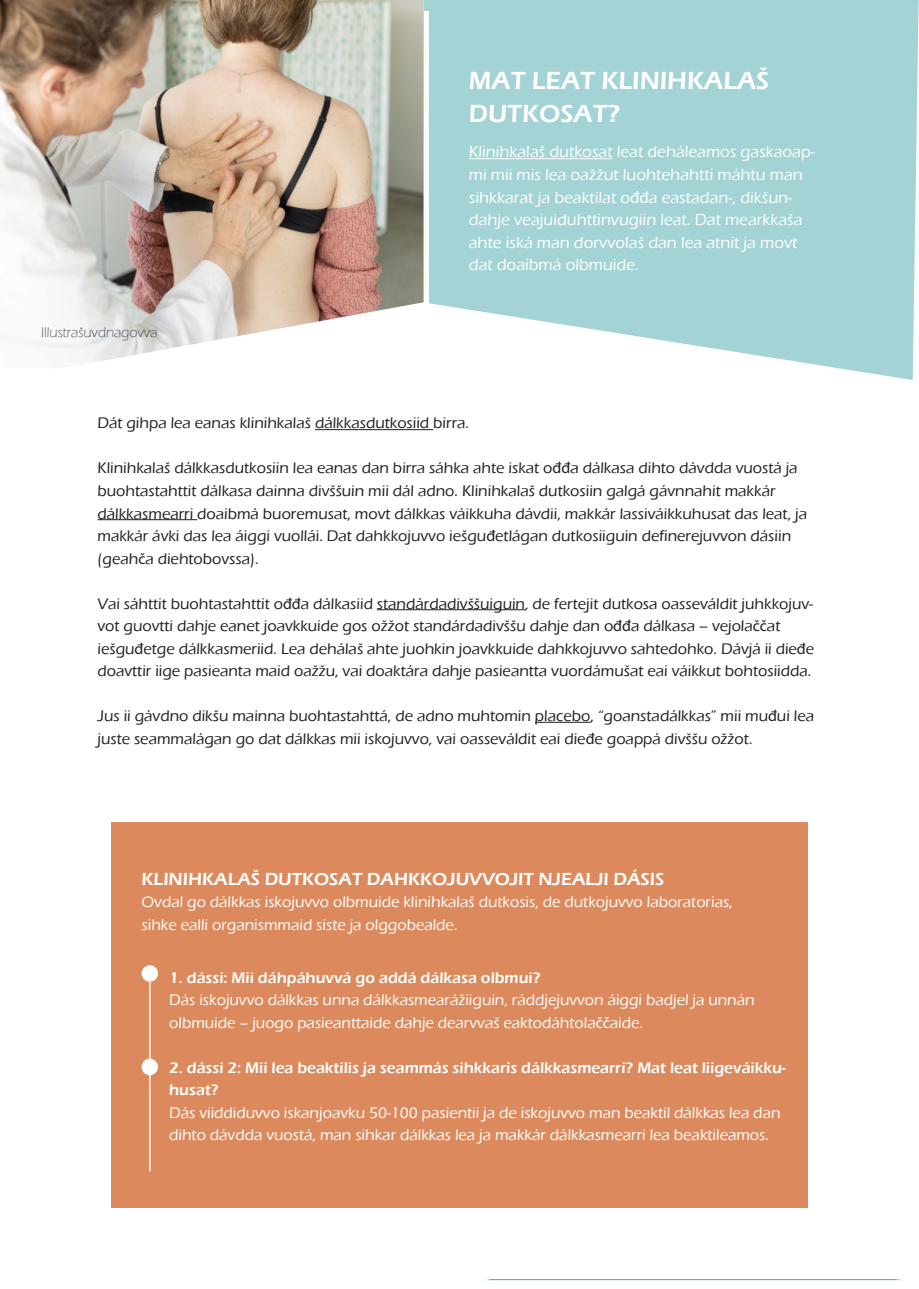
<style>
.page{position:relative;width:919px;height:1289px;background:#fff}
.page>*{position:absolute;margin:0;border:0;box-sizing:border-box;transform-origin:0 0}
.t1{font:600 25.5px/33px "Eras ITC";color:#fff}
.t2{font:600 18px "Eras ITC";color:#fff}
.t3{font:500 16.5px/22.5px "Eras ITC";color:#fff}
.t4{font:500 15.75px/22.5px "Eras ITC";color:#231f20}
.t5{font:500 15.75px/22.5px "Eras ITC";color:#fff}
.t6{font:600 15.75px/22.5px "Eras ITC";color:#fff}
.t7{font:300 14.25px "Eras ITC";color:#2c2f3b}
.s1{font-family:"Myriad Pro";font-weight:400}
</style>
<div class="page">
<svg style="left:423px;top:0;width:495px;height:380px;background:#acd7d8"></svg>
<hr style="left:469px;top:158px;width:143px;height:1px;background:#fff">
<div style="left:424px;top:11px;width:5px;height:349px;background:#fff"></div>
<hr style="left:315px;top:429px;width:118px;height:1px;background:#231f20">
<hr style="left:97px;top:519px;width:100px;height:1px;background:#231f20">
<hr style="left:377px;top:609px;width:148px;height:1px;background:#231f20">
<hr style="left:535px;top:721px;width:55px;height:1px;background:#231f20">
<div style="left:111px;top:821px;width:696px;height:386px;background:#dc8a5d"></div>
<hr style="left:149px;top:982px;width:1px;height:189px;background:#fff">
<div style="left:141px;top:965px;width:17px;height:16px;background:#fff;border-radius:50%"></div>
<div style="left:141px;top:1058px;width:17px;height:17px;background:#fff;border-radius:50%"></div>
<img style="left:0;top:0;width:423px;height:363px">
<h1 class="t1" style="left:469px;top:64px;width:302px">MAT LEAT KLINIHKALAŠ<br>DUTKOSAT?</h1>
<p class="t7" style="left:41px;top:324px;width:118px">Illustrašuvdnagovva</p>
<p class="t3" style="left:469px;top:141px;width:347px">Klinihkalaš dutkosat leat deháleamos gaskaoap&shy;mi mii mis lea oažžut luohtehahtti máhtu man sihkkarat ja beaktilat o<span class="s1">đđ</span>a eastadan-, dikšun&shy;dahje veajuiduhttinvugiin leat. Dat mearkkaša ahte iská man dorvvolaš dan lea atnit ja movt dat doaibmá olbmuide.</p>
<p class="t4" style="left:97px;top:412px;width:373px">Dát gihpa lea eanas klinihkalaš dálkkasdutkosiid birra.</p>
<p class="t4" style="left:97px;top:457px;width:711px">Klinihkalaš dálkkasdutkosiin lea eanas dan birra sáhka ahte iskat o<span class="s1">đđ</span>a dálkasa dihto dávdda vuostá ja buohtastahttit dálkasa dainna divššuin mii dál adno. Klinihkalaš dutkosiin galgá gávnnahit makkár dálkkasmearri doaibmá buoremusat, movt dálkkas váikkuha dávdii, makkár lassiváikkuhusat das leat, ja makkár ávki das lea áiggi vuollái. Dat dahkkojuvvo iešgu<span class="s1">đ</span>etlágan dutkosiiguin definerejuvvon dásiin (geah<span class="s1">č</span>a diehtobovssa).</p>
<p class="t4" style="left:97px;top:592px;width:718px">Vai sáhttit buohtastahttit o<span class="s1">đđ</span>a dálkasiid standárdadivššuiguin, de fertejit dutkosa oasseváldit juhkkojuv&shy;vot guovtti dahje eanet joavkkuide gos ožžot standárdadivššu dahje dan o<span class="s1">đđ</span>a dálkasa – vejola<span class="s1">čč</span>at iešgu<span class="s1">đ</span>etge dálkkasmeriid. Lea dehálaš ahte juohkin joavkkuide dahkkojuvvo sahtedohko. Dávjá ii die<span class="s1">đ</span>e doavttir iige pasieanta maid oažžu, vai doaktára dahje pasieantta vuordámušat eai váikkut bohtosiidda.</p>
<p class="t4" style="left:97px;top:704px;width:718px">Jus ii gávdno dikšu mainna buohtastahttá, de adno muhtomin placebo, “goanstadálkkas” mii mu<span class="s1">đ</span>ui lea juste seammalágan go dat dálkkas mii iskojuvvo, vai oasseváldit eai die<span class="s1">đ</span>e goappá divššu ožžot.</p>
<p class="t2" style="left:141px;top:868px;width:524px">KLINIHKALAŠ DUTKOSAT DAHKKOJUVVOJIT NJEALJI DÁSIS</p>
<p class="t5" style="left:141px;top:890px;width:592px">Ovdal go dálkkas iskojuvvo olbmuide klinihkalaš dutkosis, de dutkojuvvo laboratorias, sihke ealli organismmaid siste ja olggobealde.</p>
<p class="t6" style="left:169px;top:966px;width:373px">1. dássi: Mii dáhpáhuvvá go addá dálkasa olbmui?</p>
<p class="t5" style="left:169px;top:988px;width:587px">Dás iskojuvvo dálkkas unna dálkkasmearážiiguin, ráddjejuvvon áiggi badjel ja unnán olbmuide – juogo pasieanttaide dahje dearvvaš eaktodáhtola<span class="s1">čč</span>aide.</p>
<p class="t6" style="left:169px;top:1056px;width:618px">2. dássi 2: Mii lea beaktilis ja seammás sihkkaris dálkkasmearri? Mat leat liigeváikku&shy;husat?</p>
<p class="t5" style="left:169px;top:1101px;width:612px">Dás viiddiduvvo iskanjoavku 50-100 pasientii ja de iskojuvvo man beaktil dálkkas lea dan dihto dávdda vuostá, man sihkar dálkkas lea ja makkár dálkkasmearri lea beaktileamos.</p>
</div>
